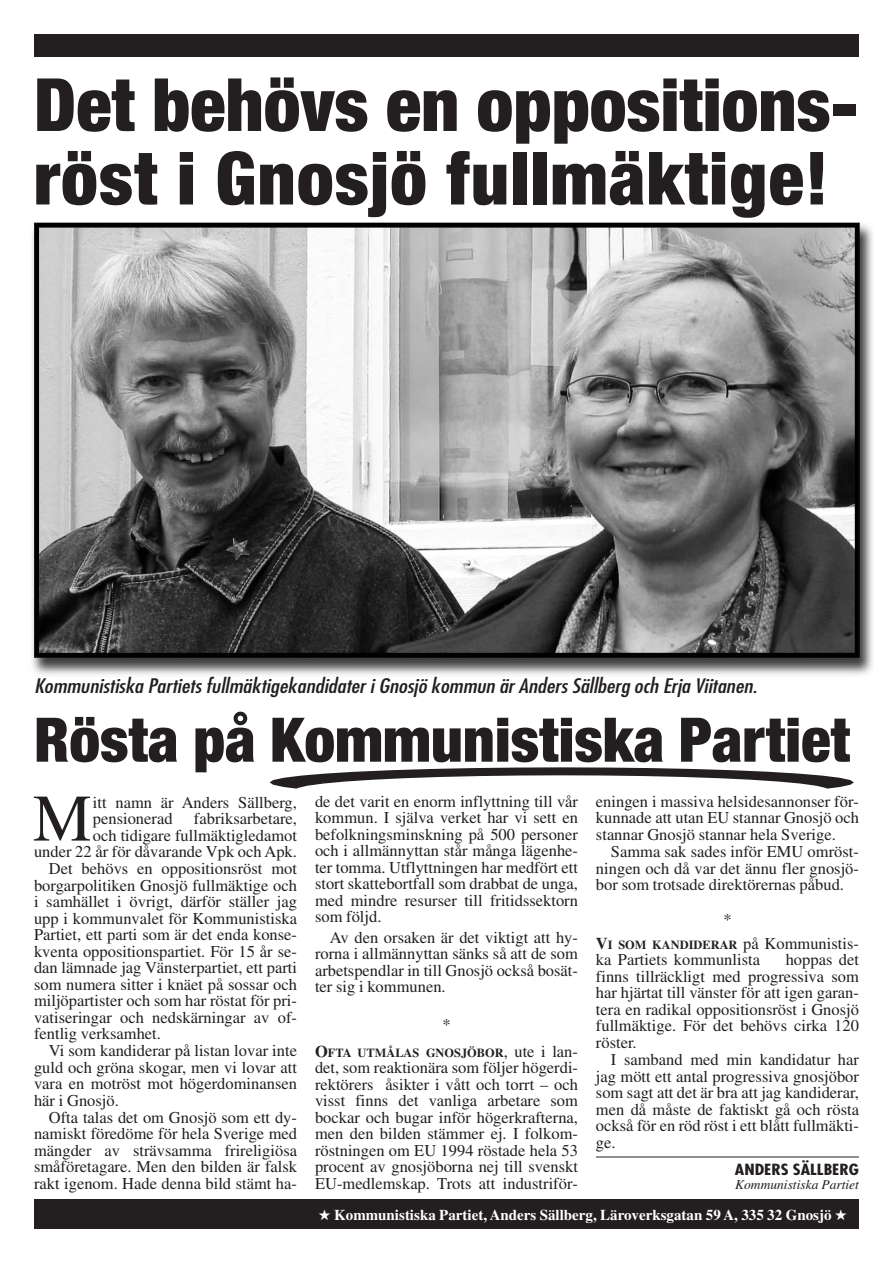
<style>
.page{position:relative;width:893px;height:1263px;background:#fff}
.page>*{position:absolute;margin:0;border:0;box-sizing:border-box;transform-origin:0 0}
.t1{font:900 condensed 73.5px/73.5px "Helvetica Neue";letter-spacing:.01em;color:#231f20}
.t2{font:66.3px "Times";color:#231f20}
.t3{font:900 condensed 61.5px "Helvetica Neue";color:#231f20}
.t4{font:italic condensed 19.5px "Futura";color:#231f20;scale:1.2 1}
.t5{font:16.5px/16.5px "Times";color:#231f20;text-align:justify}
.t6{font:700 15px "Times";color:#fff}
.t7{font:700 condensed 15px "Futura";color:#231f20;scale:1.2 1}
.t8{font:italic 13.5px "Times";color:#231f20}
.t9{font:700 12.3px "Times";color:#231f20}
.s1{font-size:16.5px}
.s2{font-weight:400;font-size:16.5px}
</style>
<div class="page">
<hr style="left:596px;top:1156px;width:263px;height:1px;background:#231f20">
<div style="left:34px;top:34px;width:825px;height:23px;background:#231f20"></div>
<div style="left:34px;top:1199px;width:825px;height:30px;background:#231f20"></div>
<svg style="left:270px;top:767px;width:584px;height:22px"></svg>
<img style="left:31px;top:222px;width:842px;height:453px">
<h1 class="t1" style="left:34px;top:67px;width:825px">Det behövs en oppositions&shy;röst i Gnosjö fullmäktige!</h1>
<p class="t4" style="left:34px;top:677px;width:604px">Kommunistiska Partiets fullmäktigekandidater i Gnosjö kommun är Anders Sällberg och Erja Viitanen.</p>
<h3 class="t3" style="left:34px;top:702px;width:817px">Rösta på Kommunistiska Partiet</h3>
<h2 class="t2" style="left:33px;top:795px;width:60px">M</h2>
<p class="t5" style="left:93px;top:795px;width:206px">itt namn är Anders Sällberg, pensionerad</p>
<p class="t5" style="left:194px;top:812px;width:105px">fabriksarbetare,</p>
<p class="t5" style="left:93px;top:828px;width:206px">och tidigare fullmäktigledamot</p>
<p class="t5" style="left:34px;top:845px;width:264px">under 22 år för dåvarande Vpk och Apk.</p>
<p class="t5" style="left:49px;top:862px;width:250px">Det behövs en oppositionsröst mot</p>
<p class="t5" style="left:34px;top:878px;width:265px">borgarpolitiken Gnosjö fullmäktige och</p>
<p class="t5" style="left:34px;top:895px;width:264px">i samhället i övrigt, därför ställer jag</p>
<p class="t5" style="left:34px;top:911px;width:264px">upp i kommunvalet för Kommunistiska</p>
<p class="t5" style="left:34px;top:928px;width:265px">Partiet, ett parti som är det enda konse-</p>
<p class="t5" style="left:34px;top:944px;width:265px">kventa oppositionspartiet. För 15 år se-</p>
<p class="t5" style="left:34px;top:961px;width:264px">dan lämnade jag Vänsterpartiet, ett parti</p>
<p class="t5" style="left:34px;top:977px;width:265px">som numera sitter i knäet på sossar och</p>
<p class="t5" style="left:34px;top:994px;width:265px">miljöpartister och som har röstat för pri-</p>
<p class="t5" style="left:34px;top:1010px;width:265px">vatiseringar och nedskärningar av of-</p>
<p class="t5" style="left:34px;top:1027px;width:128px">fentlig verksamhet.</p>
<p class="t5" style="left:49px;top:1044px;width:250px">Vi som kandiderar på listan lovar inte</p>
<p class="t5" style="left:34px;top:1060px;width:264px">guld och gröna skogar, men vi lovar att</p>
<p class="t5" style="left:34px;top:1077px;width:264px">vara en motröst mot högerdominansen</p>
<p class="t5" style="left:34px;top:1093px;width:86px">här i Gnosjö.</p>
<p class="t5" style="left:49px;top:1111px;width:250px">Ofta talas det om Gnosjö som ett dy-</p>
<p class="t5" style="left:34px;top:1127px;width:265px">namiskt föredöme för hela Sverige med</p>
<p class="t5" style="left:34px;top:1144px;width:265px">mängder av strävsamma frireligiösa</p>
<p class="t5" style="left:34px;top:1160px;width:265px">småföretagare. Men den bilden är falsk</p>
<p class="t5" style="left:34px;top:1177px;width:265px">rakt igenom. Hade denna bild stämt ha-</p>
<p class="t5" style="left:315px;top:794px;width:265px">de det varit en enorm inflyttning till vår kommun. I själva verket har vi sett en befolkningsminskning på 500 personer och i allmännyttan står många lägenhe&shy;ter tomma. Utflyttningen har medfört ett stort skattebortfall som drabbat de unga, med mindre resurser till fritidssektorn som följd.</p>
<p class="t5" style="left:315px;top:930px;width:265px;text-indent:15px">Av den orsaken är det viktigt att hy&shy;rorna i allmännyttan sänks så att de som arbetspendlar in till Gnosjö också bosät&shy;ter sig i kommunen.</p>
<p class="t5" style="left:442px;top:1018px;width:10px">*</p>
<p class="t9" style="left:315px;top:1045px;width:264px"><span class="s1">O</span>FTA UTMÅLAS GNOSJÖBOR<span class="s2">, ute i lan-</span></p>
<p class="t5" style="left:315px;top:1061px;width:265px">det, som reaktionära som följer högerdi&shy;rektörers åsikter i vått och torrt – och visst finns det vanliga arbetare som bockar och bugar inför högerkrafterna, men den bilden stämmer ej. I folkom&shy;röstningen om EU 1994 röstade hela 53 procent av gnosjöborna nej till svenskt EU-medlemskap. Trots att industriför-</p>
<p class="t5" style="left:596px;top:794px;width:265px">eningen i massiva helsidesannonser för&shy;kunnade att utan EU stannar Gnosjö och stannar Gnosjö stannar hela Sverige.</p>
<p class="t5" style="left:596px;top:845px;width:265px;text-indent:15px">Samma sak sades inför EMU omröst&shy;ningen och då var det ännu fler gnosjö&shy;bor som trotsade direktörernas påbud.</p>
<p class="t5" style="left:723px;top:912px;width:10px">*</p>
<p class="t9" style="left:596px;top:937px;width:264px"><span class="s1">V</span>I SOM KANDIDERAR <span class="s2">på Kommunistis-</span></p>
<p class="t5" style="left:596px;top:953px;width:166px">ka Partiets kommunlista</p>
<p class="t5" style="left:596px;top:953px;width:265px;text-indent:190px">hoppas det finns tillräckligt med progressiva som har hjärtat till vänster för att igen garan&shy;tera en radikal oppositionsröst i Gnosjö fullmäktige. För det behövs cirka 120 röster.</p>
<p class="t5" style="left:596px;top:1053px;width:265px;text-indent:15px">I samband med min kandidatur har jag mött ett antal progressiva gnosjöbor som sagt att det är bra att jag kandiderar, men då måste de faktiskt gå och rösta också för en röd röst i ett blått fullmäkti&shy;ge.</p>
<p class="t7" style="left:735px;top:1163px;width:105px">ANDERS SÄLLBERG</p>
<p class="t8" style="left:735px;top:1180px;width:125px">Kommunistiska Partiet</p>
<p class="t6" style="left:319px;top:1206px;width:530px">★ Kommunistiska Partiet, Anders Sällberg, Läroverksgatan 59 A, 335 32 Gnosjö ★</p>
</div>
